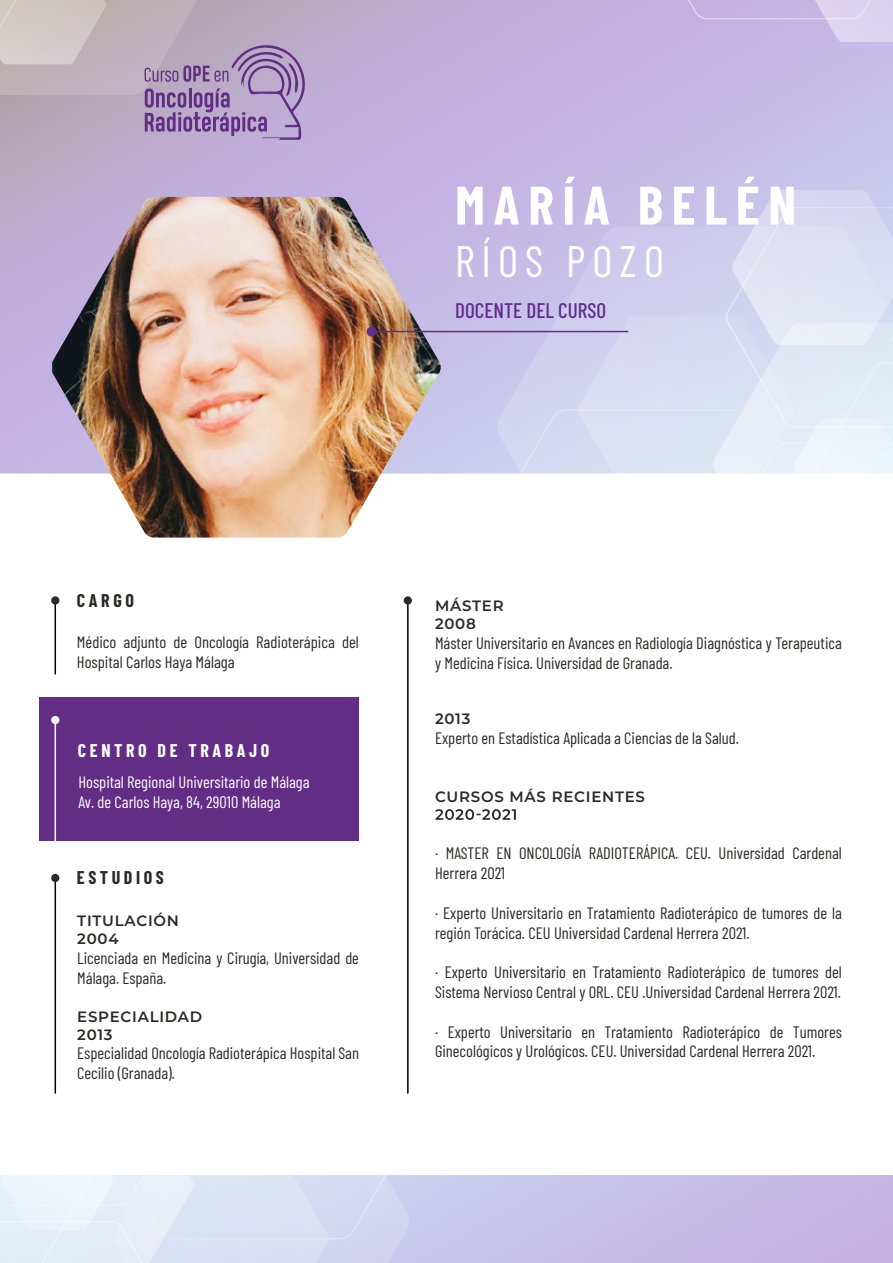
<style>
.page{position:relative;width:893px;height:1263px;background:#fff}
.page>*{position:absolute;margin:0;border:0;box-sizing:border-box;transform-origin:0 0}
.t1{font:700 54.15px "Barlow Condensed";letter-spacing:.16em;color:#fff}
.t2{font:43.95px "Barlow Condensed";letter-spacing:.16em;color:#fff}
.t3{font:500 21px "Barlow Condensed";color:#622d91}
.t4{font:700 18px "Barlow Condensed";letter-spacing:.2em;color:#fff}
.t5{font:700 18px "Barlow Condensed";letter-spacing:.2em;color:#2a2a29}
.t6{font:16.5px/19.8px "Barlow Condensed";color:#2a2a29}
.t7{font:16.5px/19.8px "Barlow Condensed";color:#fff}
.t8{font:600 15px/18px "Montserrat";letter-spacing:.05em;color:#2a2a29}
</style>
<div class="page">
<svg style="left:0;top:0;width:893px;height:473px;background:#c2b3de"></svg>
<svg style="left:467px;top:190px;width:426px;height:283px;background:#d5d6ef"></svg>
<svg style="left:621px;top:0;width:272px;height:42px;background:#c9bbe6"></svg>
<img style="left:52px;top:197px;width:389px;height:341px">
<svg style="left:439px;top:1175px;width:454px;height:88px;background:#c6bde7"></svg>
<svg style="left:0;top:1175px;width:439px;height:88px;background:#dde3f4"></svg>
<hr style="left:371px;top:331px;width:257px;height:1px;background:#622d91">
<div style="left:367px;top:327px;width:9px;height:9px;background:#622d91;border-radius:50%"></div>
<div style="left:367px;top:327px;width:9px;height:9px;border:2px solid #622d91;border-radius:50%"></div>
<svg style="left:0;top:0;width:307px;height:141px;background:#b6a5bb"></svg>
<div style="left:39px;top:697px;width:320px;height:143px;background:#622d84"></div>
<svg style="left:435px;top:809px;width:81px;height:11px"></svg>
<hr style="left:55px;top:600px;width:1px;height:74px;background:#000">
<div style="left:51px;top:596px;width:8px;height:9px;background:#2a2a29;border-radius:50%"></div>
<hr style="left:55px;top:720px;width:1px;height:130px;background:#fff">
<div style="left:51px;top:716px;width:8px;height:8px;background:#fff;border-radius:50%"></div>
<hr style="left:407px;top:600px;width:2px;height:493px;background:#000">
<div style="left:404px;top:596px;width:8px;height:9px;background:#2a2a29;border-radius:50%"></div>
<hr style="left:55px;top:878px;width:1px;height:215px;background:#000">
<div style="left:51px;top:874px;width:8px;height:8px;background:#2a2a29;border-radius:50%"></div>
<h1 class="t1" style="left:455px;top:167px;width:342px">MARÍA BELÉN</h1>
<h2 class="t2" style="left:455px;top:230px;width:210px">RÍOS POZO</h2>
<p class="t3" style="left:455px;top:295px;width:152px">DOCENTE DEL CURSO</p>
<p class="t5" style="left:77px;top:587px;width:59px">CARGO</p>
<p class="t6" style="left:77px;top:631px;width:284px">Médico adjunto de Oncología Radioterápica del<br>Hospital Carlos Haya Málaga</p>
<p class="t4" style="left:78px;top:737px;width:193px">CENTRO DE TRABAJO</p>
<p class="t7" style="left:78px;top:771px;width:233px">Hospital Regional Universitario de Málaga<br>Av. de Carlos Haya, 84, 29010 Málaga</p>
<p class="t5" style="left:77px;top:865px;width:89px">ESTUDIOS</p>
<p class="t8" style="left:77px;top:911px;width:103px">TITULACIÓN<br>2004</p>
<p class="t6" style="left:77px;top:947px;width:283px">Licenciada en Medicina y Cirugía, Universidad de<br>Málaga. España.</p>
<p class="t8" style="left:77px;top:1007px;width:127px">ESPECIALIDAD<br>2013</p>
<p class="t6" style="left:77px;top:1042px;width:283px">Especialidad Oncología Radioterápica Hospital San<br>Cecilio (Granada).</p>
<p class="t8" style="left:435px;top:596px;width:70px">MÁSTER<br>2008</p>
<p class="t6" style="left:435px;top:632px;width:408px">Máster Universitario en Avances en Radiología Diagnóstica y Terapeutica y Medicina Física. Universidad de Granada.</p>
<p class="t8" style="left:435px;top:709px;width:37px">2013</p>
<p class="t6" style="left:435px;top:727px;width:305px">Experto en Estadística Aplicada a Ciencias de la Salud.</p>
<p class="t8" style="left:435px;top:787px;width:212px">CURSOS MÁS RECIENTES</p>
<p class="t6" style="left:435px;top:842px;width:408px">· MASTER EN ONCOLOGÍA RADIOTERÁPICA. CEU. Universidad Cardenal<br>Herrera 2021</p>
<p class="t6" style="left:435px;top:902px;width:408px">· Experto Universitario en Tratamiento Radioterápico de tumores de la región Torácica. CEU Universidad Cardenal Herrera 2021.</p>
<p class="t6" style="left:435px;top:961px;width:408px">· Experto Universitario en Tratamiento Radioterápico de tumores del<br>Sistema Nervioso Central y ORL. CEU .Universidad Cardenal Herrera 2021.</p>
<p class="t6" style="left:435px;top:1020px;width:408px">· Experto Universitario en Tratamiento Radioterápico de Tumores<br>Ginecológicos y Urológicos. CEU. Universidad Cardenal Herrera 2021.</p>
</div>
